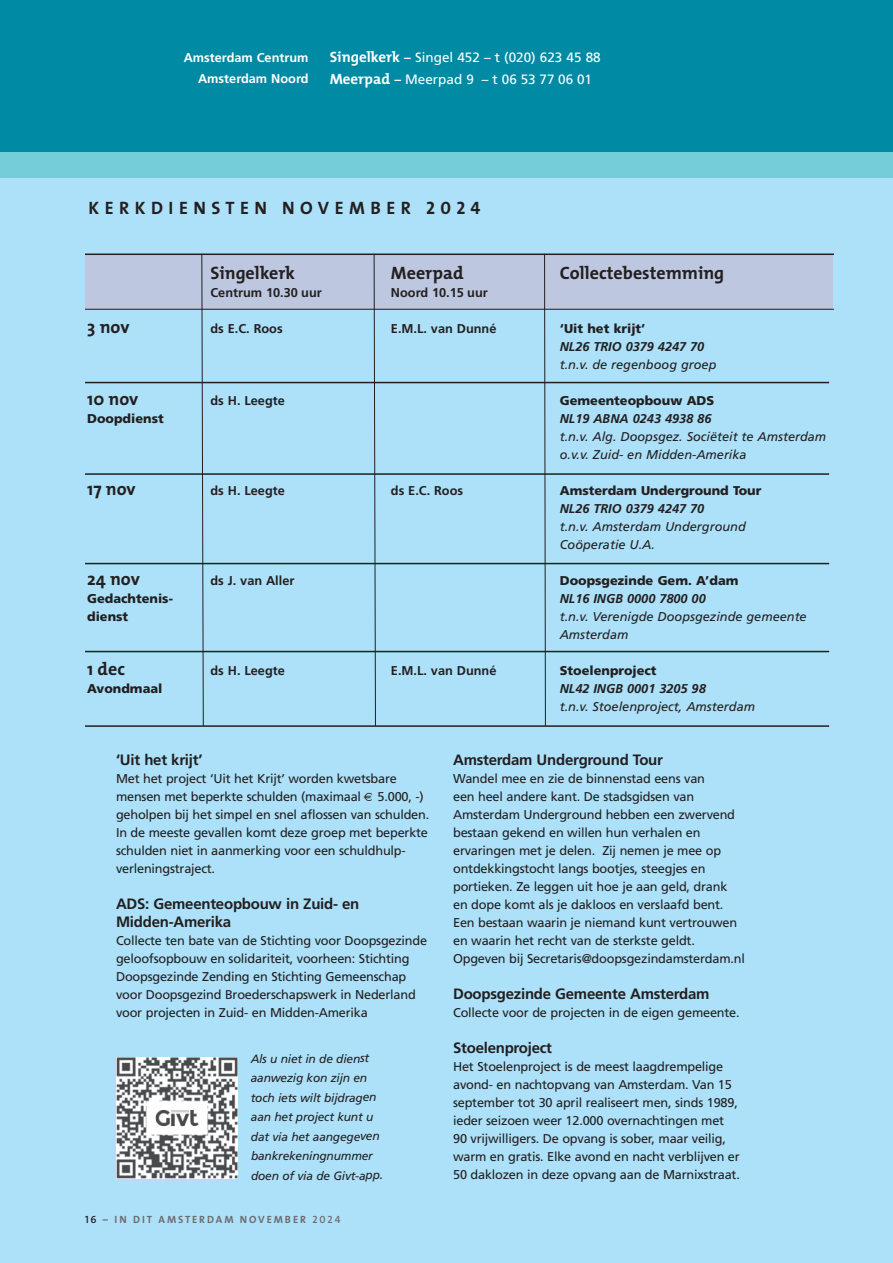
<style>
.page{position:relative;width:893px;height:1263px;background:#fff}
.page>*{position:absolute;margin:0;border:0;box-sizing:border-box;transform-origin:0 0}
.t1{font:700 18px "The Mix";color:#231f20}
.t2{font:700 18px "The Mix";letter-spacing:.305em;color:#231f20}
.t3{font:700 15px/18px "Frutiger";letter-spacing:-.015em;color:#231f20}
.t4{font:13.5px/21.8px "Frutiger";color:#fff}
.t5{font:12.75px/18px "Frutiger";letter-spacing:-.015em;color:#231f20}
.t6{font:italic 12.75px/18px "Frutiger";color:#231f20}
.t7{font:900 12.75px "Frutiger";color:#231f20}
.t8{font:700 12.75px "Frutiger";color:#231f20}
.t9{font:italic 700 12.75px "Frutiger";color:#231f20}
.t10{font:700 12.75px/21.8px "Frutiger";color:#fff;text-align:right}
.t11{font:italic 12px/19.5px "Frutiger";letter-spacing:-.02em;color:#231f20}
.t12{font:700 10.5px "The Mix";letter-spacing:.18em;color:#6c6d70}
.s1{font-family:"The Mix";font-weight:700;font-size:15px}
.s2{font-weight:700}
.s3{font-family:"The Mix Bold Caps";font-weight:400}
.s4{font-size:12.75px}
.s5{font-family:"The Mix Semi Bold Caps";font-weight:400;color:#231f20}
.s6{font-family:"The Mix Semi Bold Caps";font-weight:400}
</style>
<div class="page">
<div style="left:0;top:178px;width:893px;height:1085px;background:#ade1f9"></div>
<div style="left:0;top:0;width:893px;height:171px;background:#008aa4"></div>
<div style="left:0;top:152px;width:893px;height:26px;background:#74cdd9"></div>
<div style="left:85px;top:254px;width:748px;height:56px;background:#bdc7df"></div>
<hr style="left:85px;top:309px;width:749px;height:1px;background:#231f20">
<hr style="left:85px;top:254px;width:749px;height:1px;background:#231f20">
<hr style="left:85px;top:382px;width:744px;height:1px;background:#231f20">
<hr style="left:85px;top:651px;width:744px;height:1px;background:#231f20">
<hr style="left:85px;top:725px;width:744px;height:2px;background:#231f20">
<hr style="left:85px;top:563px;width:744px;height:1px;background:#231f20">
<hr style="left:85px;top:473px;width:744px;height:2px;background:#231f20">
<svg style="left:201px;top:253px;width:3px;height:473px"></svg>
<svg style="left:373px;top:253px;width:3px;height:473px"></svg>
<svg style="left:544px;top:253px;width:2px;height:473px"></svg>
<img style="left:117px;top:1057px;width:121px;height:122px">
<svg style="left:364px;top:793px;width:8px;height:8px"></svg>
<p class="t10" style="left:184px;top:47px;width:126px">Amsterdam Centrum<br>Amsterdam Noord</p>
<p class="t4" style="left:330px;top:47px;width:272px"><span class="s1">Singelkerk</span> <span class="s2">–</span> Singel 452 – t (020) 623 45 88<br><span class="s1">Meerpad</span> <span class="s2">–</span> Meerpad 9 – t 06 53 77 06 01</p>
<h1 class="t2" style="left:89px;top:202px;width:394px">KERKDIENSTEN NOVEMBER <span class="s3">2024</span></h1>
<h1 class="t1" style="left:210px;top:267px;width:86px">Singelkerk</h1>
<h1 class="t1" style="left:391px;top:267px;width:74px">Meerpad</h1>
<h1 class="t1" style="left:560px;top:267px;width:166px">Collectebestemming</h1>
<p class="t8" style="left:210px;top:287px;width:113px">Centrum 10.30 uur</p>
<p class="t8" style="left:391px;top:287px;width:98px">Noord 10.15 uur</p>
<h1 class="t1" style="left:87px;top:321px;width:44px">3 nov</h1>
<p class="t8" style="left:210px;top:323px;width:74px">ds E.C. Roos</p>
<p class="t8" style="left:391px;top:323px;width:107px">E.M.L. van Dunné</p>
<p class="t7" style="left:560px;top:323px;width:87px">‘Uit het krijt’</p>
<p class="t9" style="left:560px;top:341px;width:146px">NL26 TRIO 0379 4247 70</p>
<p class="t6" style="left:560px;top:356px;width:158px">t.n.v. de regenboog groep</p>
<h1 class="t1" style="left:87px;top:393px;width:53px">10 nov</h1>
<p class="t8" style="left:210px;top:395px;width:76px">ds H. Leegte</p>
<p class="t7" style="left:560px;top:395px;width:156px">Gemeenteopbouw ADS</p>
<p class="t7" style="left:87px;top:413px;width:78px">Doopdienst</p>
<p class="t9" style="left:560px;top:413px;width:153px">NL19 ABNA 0243 4938 86</p>
<p class="t6" style="left:560px;top:428px;width:268px">t.n.v. Alg. Doopsgez. Sociëteit te Amsterdam o.v.v. Zuid- en Midden-Amerika</p>
<h1 class="t1" style="left:87px;top:483px;width:50px">17 nov</h1>
<p class="t8" style="left:210px;top:485px;width:76px">ds H. Leegte</p>
<p class="t8" style="left:391px;top:485px;width:74px">ds E.C. Roos</p>
<p class="t7" style="left:560px;top:485px;width:203px">Amsterdam Underground Tour</p>
<p class="t9" style="left:560px;top:503px;width:146px">NL26 TRIO 0379 4247 70</p>
<p class="t6" style="left:560px;top:518px;width:188px">t.n.v. Amsterdam Underground<br>Coöperatie U.A.</p>
<h1 class="t1" style="left:87px;top:573px;width:54px">24 nov</h1>
<p class="t8" style="left:210px;top:575px;width:85px">ds J. van Aller</p>
<p class="t7" style="left:560px;top:575px;width:180px">Doopsgezinde Gem. A’dam</p>
<p class="t7" style="left:87px;top:593px;width:87px">Gedachtenis-</p>
<p class="t9" style="left:560px;top:593px;width:147px">NL16 INGB 0000 7800 00</p>
<p class="t7" style="left:87px;top:611px;width:43px">dienst</p>
<p class="t6" style="left:560px;top:608px;width:248px">t.n.v. Verenigde Doopsgezinde gemeente<br>Amsterdam</p>
<h1 class="t1" style="left:87px;top:663px;width:39px">1 dec</h1>
<p class="t8" style="left:210px;top:665px;width:76px">ds H. Leegte</p>
<p class="t8" style="left:391px;top:665px;width:107px">E.M.L. van Dunné</p>
<p class="t7" style="left:560px;top:665px;width:98px">Stoelenproject</p>
<p class="t7" style="left:87px;top:683px;width:77px">Avondmaal</p>
<p class="t9" style="left:560px;top:683px;width:147px">NL42 INGB 0001 3205 98</p>
<p class="t6" style="left:560px;top:698px;width:197px">t.n.v. Stoelenproject, Amsterdam</p>
<p class="t3" style="left:116px;top:752px;width:88px">‘Uit het krijt’</p>
<p class="t5" style="left:116px;top:771px;width:282px">Met het project ‘Uit het Krijt’ worden kwetsbare mensen met beperkte schulden (maximaal</p>
<p class="t5" style="left:116px;top:789px;width:315px;text-indent:262px">5.000, -) geholpen bij het simpel en snel aflossen van schulden.<br>In de meeste gevallen komt deze groep met beperkte schulden niet in aanmerking voor een schuldhulp&shy;verleningstraject.</p>
<p class="t3" style="left:116px;top:896px;width:245px">ADS: Gemeenteopbouw in Zuid- en<br>Midden-Amerika</p>
<p class="t5" style="left:116px;top:933px;width:313px">Collecte ten bate van de Stichting voor Doopsgezinde geloofsopbouw en solidariteit, voorheen: Stichting Doopsgezinde Zending en Stichting Gemeenschap voor Doopsgezind Broederschapswerk in Nederland voor projecten in Zuid- en Midden-Amerika</p>
<p class="t11" style="left:251px;top:1050px;width:134px">Als u niet in de dienst aanwezig kon zijn en toch iets wilt bijdragen aan het project kunt u dat via het aangegeven bankrekeningnummer doen of via de Givt-app<span class="s4">.</span></p>
<p class="t12" style="left:85px;top:1216px;width:257px"><span class="s5">16</span> – IN DIT AMSTERDAM NOVEMBER <span class="s6">2024</span></p>
<p class="t3" style="left:453px;top:752px;width:211px">Amsterdam Underground Tour</p>
<p class="t5" style="left:453px;top:771px;width:293px">Wandel mee en zie de binnenstad eens van<br>een heel andere kant. De stadsgidsen van Amsterdam Underground hebben een zwervend bestaan gekend en willen hun verhalen en ervaringen met je delen. Zij nemen je mee op ontdekkingstocht langs bootjes, steegjes en portieken. Ze leggen uit hoe je aan geld, drank en dope komt als je dakloos en verslaafd bent.<br>Een bestaan waarin je niemand kunt vertrouwen en waarin het recht van de sterkste geldt.<br>Opgeven bij Secretaris@doopsgezindamsterdam.nl</p>
<p class="t3" style="left:453px;top:986px;width:258px">Doopsgezinde Gemeente Amsterdam</p>
<p class="t5" style="left:453px;top:1005px;width:288px">Collecte voor de projecten in de eigen gemeente.</p>
<p class="t3" style="left:453px;top:1040px;width:101px">Stoelenproject</p>
<p class="t5" style="left:453px;top:1059px;width:288px">Het Stoelenproject is de meest laagdrempelige avond- en nachtopvang van Amsterdam. Van 15 september tot 30 april realiseert men, sinds 1989, ieder seizoen weer 12.000 overnachtingen met 90 vrijwilligers. De opvang is sober, maar veilig, warm en gratis. Elke avond en nacht verblijven er 50 daklozen in deze opvang aan de Marnixstraat.</p>
</div>
